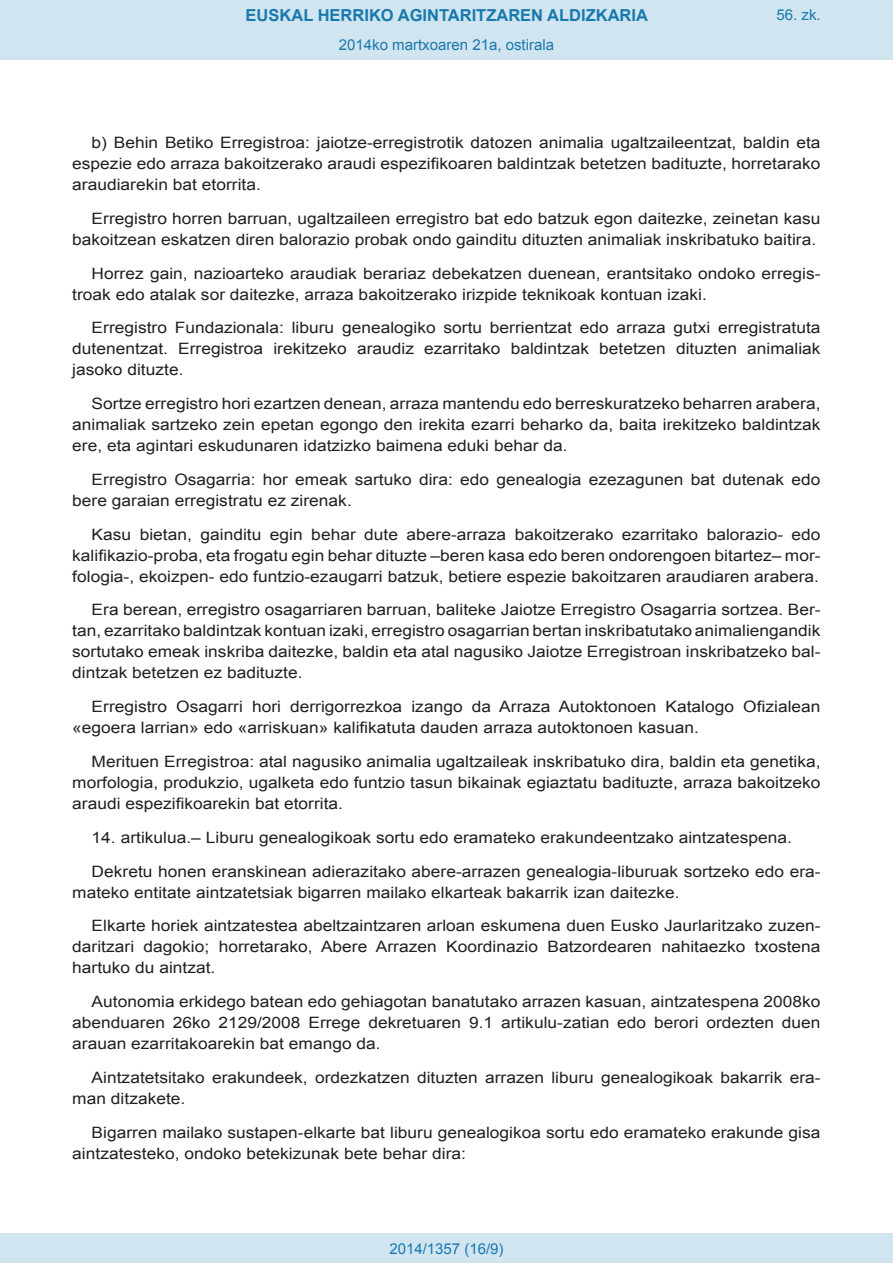
<style>
.page{position:relative;width:893px;height:1263px;background:#fff}
.page>*{position:absolute;margin:0;border:0;box-sizing:border-box;transform-origin:0 0}
.t1{font:700 16.5px "Arial";color:#1879ad}
.BOPVDetalle{font:15.6px/21px "Arial";color:#231f20;text-align:justify;scale:1.11 1}
.Paginacion_Centro{font:15px "Arial";color:#1879ad}
</style>
<div class="page">
<div style="left:0;top:0;width:893px;height:60px;background:#d0e5f0"></div>
<div style="left:0;top:1233px;width:893px;height:30px;background:#d0e5f0"></div>
<p class="t1" style="left:246px;top:4px;width:404px">EUSKAL HERRIKO AGINTARITZAREN ALDIZKARIA</p>
<p class="Paginacion_Centro" style="left:339px;top:35px;width:217px">2014ko martxoaren 21a, ostirala</p>
<p class="Paginacion_Centro" style="left:776px;top:5px;width:46px">56. zk.</p>
<p class="BOPVDetalle" style="left:72px;top:132px;width:676px;text-indent:19px">b) Behin Betiko Erregistroa: jaiotze-erregistrotik datozen animalia ugaltzaileentzat, baldin eta espezie edo arraza bakoitzerako araudi espezifikoaren baldintzak betetzen badituzte, horretarako araudiarekin bat etorrita.</p>
<p class="BOPVDetalle" style="left:72px;top:208px;width:676px;text-align:right">Erregistro horren barruan, ugaltzaileen erregistro bat edo batzuk egon daitezke, zeinetan kasu bakoitzean eskatzen diren balorazio probak ondo gainditu dituzten animaliak inskribatuko baitira.</p>
<p class="BOPVDetalle" style="left:72px;top:263px;width:676px;text-indent:19px">Horrez gain, nazioarteko araudiak berariaz debekatzen duenean, erantsitako ondoko erregis&shy;troak edo atalak sor daitezke, arraza bakoitzerako irizpide teknikoak kontuan izaki.</p>
<p class="BOPVDetalle" style="left:72px;top:318px;width:676px;text-indent:19px">Erregistro Fundazionala: liburu genealogiko sortu berrientzat edo arraza gutxi erregistratuta dutenentzat. Erregistroa irekitzeko araudiz ezarritako baldintzak betetzen dituzten animaliak jasoko dituzte.</p>
<p class="BOPVDetalle" style="left:72px;top:393px;width:676px;text-indent:19px">Sortze erregistro hori ezartzen denean, arraza mantendu edo berreskuratzeko beharren arabera, animaliak sartzeko zein epetan egongo den irekita ezarri beharko da, baita irekitzeko baldintzak ere, eta agintari eskudunaren idatzizko baimena eduki behar da.</p>
<p class="BOPVDetalle" style="left:72px;top:469px;width:676px;text-indent:19px">Erregistro Osagarria: hor emeak sartuko dira: edo genealogia ezezagunen bat dutenak edo bere garaian erregistratu ez zirenak.</p>
<p class="BOPVDetalle" style="left:72px;top:524px;width:676px;text-indent:19px">Kasu bietan, gainditu egin behar dute abere-arraza bakoitzerako ezarritako balorazio- edo kalifikazio-proba, eta frogatu egin behar dituzte –beren kasa edo beren ondorengoen bitartez– mor&shy;fologia-, ekoizpen- edo funtzio-ezaugarri batzuk, betiere espezie bakoitzaren araudiaren arabera.</p>
<p class="BOPVDetalle" style="left:72px;top:600px;width:676px;text-indent:19px">Era berean, erregistro osagarriaren barruan, baliteke Jaiotze Erregistro Osagarria sortzea. Ber&shy;tan, ezarritako baldintzak kontuan izaki, erregistro osagarrian bertan inskribatutako animaliengandik sortutako emeak inskriba daitezke, baldin eta atal nagusiko Jaiotze Erregistroan inskribatzeko bal&shy;dintzak betetzen ez badituzte.</p>
<p class="BOPVDetalle" style="left:72px;top:696px;width:676px;text-indent:19px">Erregistro Osagarri hori derrigorrezkoa izango da Arraza Autoktonoen Katalogo Ofizialean «egoera larrian» edo «arriskuan» kalifikatuta dauden arraza autoktonoen kasuan.</p>
<p class="BOPVDetalle" style="left:72px;top:751px;width:676px;text-indent:19px">Merituen Erregistroa: atal nagusiko animalia ugaltzaileak inskribatuko dira, baldin eta genetika, morfologia, produkzio, ugalketa edo funtzio tasun bikainak egiaztatu badituzte, arraza bakoitzeko araudi espezifikoarekin bat etorrita.</p>
<p class="BOPVDetalle" style="left:92px;top:827px;width:632px">14. artikulua.– Liburu genealogikoak sortu edo eramateko erakundeentzako aintzatespena.</p>
<p class="BOPVDetalle" style="left:72px;top:861px;width:676px;text-indent:19px">Dekretu honen eranskinean adierazitako abere-arrazen genealogia-liburuak sortzeko edo era&shy;mateko entitate aintzatetsiak bigarren mailako elkarteak bakarrik izan daitezke.</p>
<p class="BOPVDetalle" style="left:72px;top:915px;width:676px;text-indent:19px">Elkarte horiek aintzatestea abeltzaintzaren arloan eskumena duen Eusko Jaurlaritzako zuzen&shy;daritzari dagokio; horretarako, Abere Arrazen Koordinazio Batzordearen nahitaezko txostena hartuko du aintzat.</p>
<p class="BOPVDetalle" style="left:72px;top:991px;width:676px;text-indent:19px">Autonomia erkidego batean edo gehiagotan banatutako arrazen kasuan, aintzatespena 2008ko abenduaren 26ko 2129/2008 Errege dekretuaren 9.1 artikulu-zatian edo berori ordezten duen arauan ezarritakoarekin bat emango da.</p>
<p class="BOPVDetalle" style="left:72px;top:1067px;width:676px;text-indent:19px">Aintzatetsitako erakundeek, ordezkatzen dituzten arrazen liburu genealogikoak bakarrik era&shy;man ditzakete.</p>
<p class="BOPVDetalle" style="left:72px;top:1122px;width:676px;text-indent:19px">Bigarren mailako sustapen-elkarte bat liburu genealogikoa sortu edo eramateko erakunde gisa aintzatesteko, ondoko betekizunak bete behar dira:</p>
<p class="Paginacion_Centro" style="left:389px;top:1238px;width:116px">2014/1357 (16/9)</p>
</div>
